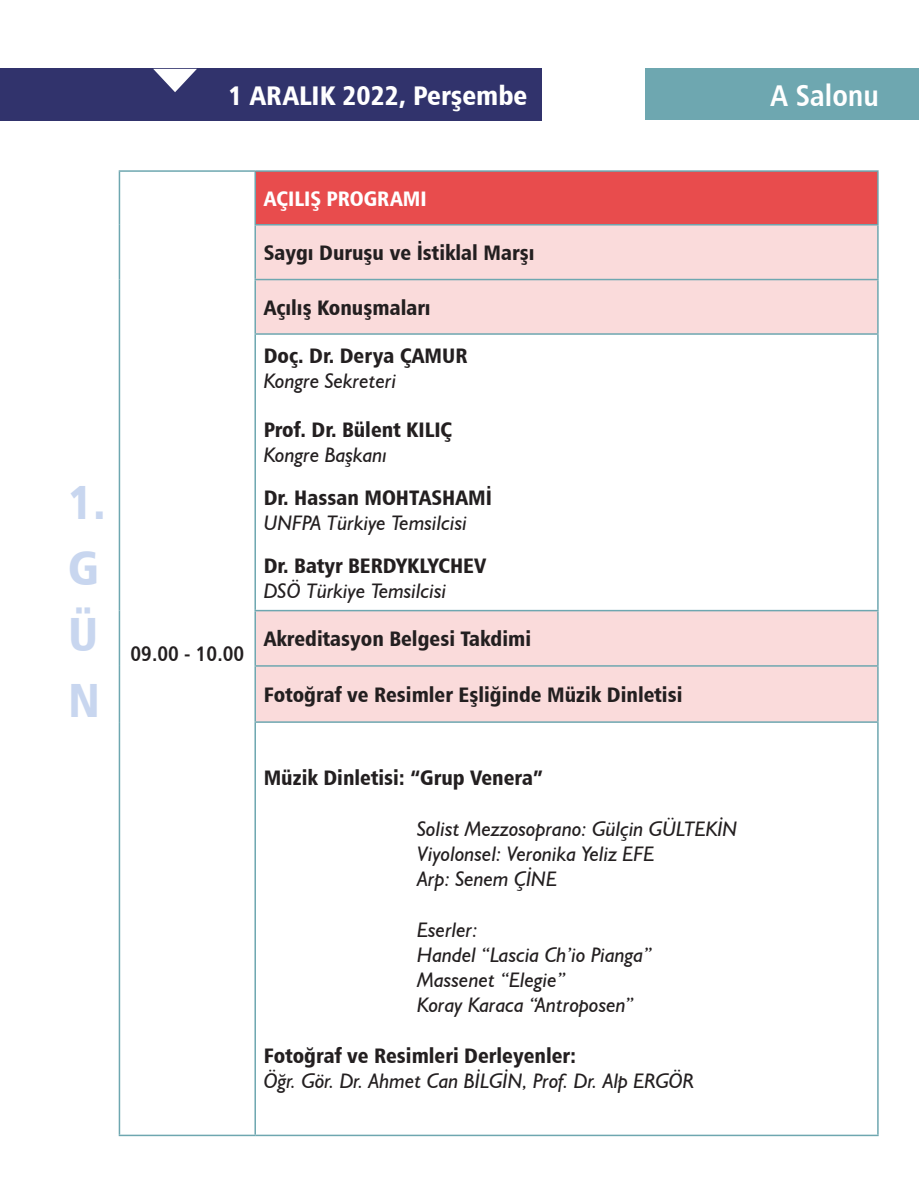
<style>
.page{position:relative;width:919px;height:1200px;background:#fff}
.page>*{position:absolute;margin:0;border:0;box-sizing:border-box;transform-origin:0 0}
.t1{font:48px "Humanist 777 BT Black Condensed B";color:#c8d6ef}
.t2{font:30px "Humanist 777 BT Bold Condensed B";color:#fff}
.t3{font:27px "Humanist 777 BT Black Condensed B";color:#fff}
.t4{font:italic 21px "Humanist 521 BT";color:#231f20}
.t5{font:21px "Humanist 777 BT Black Condensed B";color:#231f20}
.t6{font:21px "Humanist 777 BT Black Condensed B";color:#fff}
.t7{font:21px "Humanist 777 BT Bold Condensed B";color:#231f20}
</style>
<div class="page">
<div style="left:0;top:68px;width:541px;height:52px;background:#31336c"></div>
<svg style="left:153px;top:69px;width:44px;height:23px"></svg>
<div style="left:255px;top:171px;width:622px;height:54px;background:#e84c4d"></div>
<svg style="left:256px;top:225px;width:621px;height:496px"></svg>
<hr style="left:119px;top:170px;width:136px;height:2px;background:#6ea7b0">
<hr style="left:119px;top:172px;width:1px;height:53px;background:#6ea7b0">
<hr style="left:119px;top:225px;width:1px;height:54px;background:#6ea7b0">
<hr style="left:119px;top:279px;width:1px;height:55px;background:#6ea7b0">
<hr style="left:119px;top:334px;width:1px;height:276px;background:#6ea7b0">
<hr style="left:119px;top:610px;width:1px;height:55px;background:#6ea7b0">
<hr style="left:119px;top:665px;width:1px;height:57px;background:#6ea7b0">
<hr style="left:119px;top:722px;width:1px;height:412px;background:#6ea7b0">
<hr style="left:119px;top:1134px;width:136px;height:1px;background:#6ea7b0">
<hr style="left:255px;top:170px;width:623px;height:2px;background:#6ea7b0">
<hr style="left:254px;top:172px;width:2px;height:52px;background:#6ea7b0">
<hr style="left:877px;top:172px;width:1px;height:52px;background:#6ea7b0">
<hr style="left:254px;top:224px;width:624px;height:1px;background:#6ea7b0">
<hr style="left:254px;top:225px;width:2px;height:54px;background:#6ea7b0">
<hr style="left:877px;top:225px;width:1px;height:54px;background:#6ea7b0">
<hr style="left:254px;top:279px;width:624px;height:1px;background:#6ea7b0">
<hr style="left:254px;top:280px;width:2px;height:53px;background:#6ea7b0">
<hr style="left:877px;top:280px;width:1px;height:53px;background:#6ea7b0">
<hr style="left:254px;top:333px;width:624px;height:2px;background:#6ea7b0">
<hr style="left:254px;top:335px;width:2px;height:274px;background:#6ea7b0">
<hr style="left:877px;top:335px;width:1px;height:274px;background:#6ea7b0">
<hr style="left:254px;top:609px;width:624px;height:2px;background:#6ea7b0">
<hr style="left:254px;top:611px;width:2px;height:54px;background:#6ea7b0">
<hr style="left:877px;top:611px;width:1px;height:54px;background:#6ea7b0">
<hr style="left:254px;top:665px;width:624px;height:1px;background:#6ea7b0">
<hr style="left:254px;top:666px;width:2px;height:55px;background:#6ea7b0">
<hr style="left:877px;top:666px;width:1px;height:55px;background:#6ea7b0">
<hr style="left:254px;top:721px;width:624px;height:1px;background:#6ea7b0">
<hr style="left:254px;top:722px;width:2px;height:412px;background:#6ea7b0">
<hr style="left:877px;top:722px;width:1px;height:412px;background:#6ea7b0">
<hr style="left:255px;top:1134px;width:623px;height:1px;background:#6ea7b0">
<div style="left:645px;top:68px;width:273px;height:52px;background:#6ea7b0"></div>
<p class="t3" style="left:228px;top:79px;width:300px">1 ARALIK 2022, Perşembe</p>
<p class="t1" style="left:68px;top:471px;width:39px">1.</p>
<p class="t1" style="left:68px;top:537px;width:32px">G</p>
<p class="t1" style="left:68px;top:603px;width:32px">Ü</p>
<p class="t1" style="left:68px;top:669px;width:33px">N</p>
<p class="t7" style="left:131px;top:640px;width:115px">09.00 - 10.00</p>
<p class="t6" style="left:264px;top:185px;width:164px">AÇILIŞ PROGRAMI</p>
<p class="t5" style="left:264px;top:239px;width:272px">Saygı Duruşu ve İstiklal Marşı</p>
<p class="t5" style="left:264px;top:294px;width:168px">Açılış Konuşmaları</p>
<p class="t5" style="left:264px;top:342px;width:205px">Doç. Dr. Derya ÇAMUR</p>
<p class="t4" style="left:264px;top:368px;width:134px">Kongre Sekreteri</p>
<p class="t5" style="left:264px;top:416px;width:190px">Prof. Dr. Bülent KILIÇ</p>
<p class="t4" style="left:264px;top:442px;width:125px">Kongre Başkanı</p>
<p class="t5" style="left:264px;top:484px;width:230px">Dr. Hassan MOHTASHAMİ</p>
<p class="t4" style="left:264px;top:509px;width:205px">UNFPA Türkiye Temsilcisi</p>
<p class="t5" style="left:264px;top:551px;width:224px">Dr. Batyr BERDYKLYCHEV</p>
<p class="t4" style="left:264px;top:577px;width:184px">DSÖ Türkiye Temsilcisi</p>
<p class="t5" style="left:264px;top:625px;width:269px">Akreditasyon Belgesi Takdimi</p>
<p class="t5" style="left:264px;top:681px;width:420px">Fotoğraf ve Resimler Eşliğinde Müzik Dinletisi</p>
<p class="t5" style="left:264px;top:764px;width:280px">Müzik Dinletisi: “Grup Venera”</p>
<p class="t4" style="left:417px;top:815px;width:321px">Solist Mezzosoprano: Gülçin GÜLTEKİN</p>
<p class="t4" style="left:417px;top:840px;width:239px">Viyolonsel: Veronika Yeliz EFE</p>
<p class="t4" style="left:417px;top:866px;width:141px">Arp: Senem ÇİNE</p>
<p class="t4" style="left:417px;top:916px;width:62px">Eserler:</p>
<p class="t4" style="left:417px;top:941px;width:236px">Handel “Lascia Ch’io Pianga”</p>
<p class="t4" style="left:417px;top:966px;width:150px">Massenet “Elegie”</p>
<p class="t4" style="left:417px;top:992px;width:218px">Koray Karaca “Antroposen”</p>
<p class="t5" style="left:264px;top:1041px;width:314px">Fotoğraf ve Resimleri Derleyenler:</p>
<p class="t4" style="left:264px;top:1067px;width:431px">Öğr. Gör. Dr. Ahmet Can BİLGİN, Prof. Dr. Alp ERGÖR</p>
<p class="t2" style="left:770px;top:77px;width:110px">A Salonu</p>
</div>
